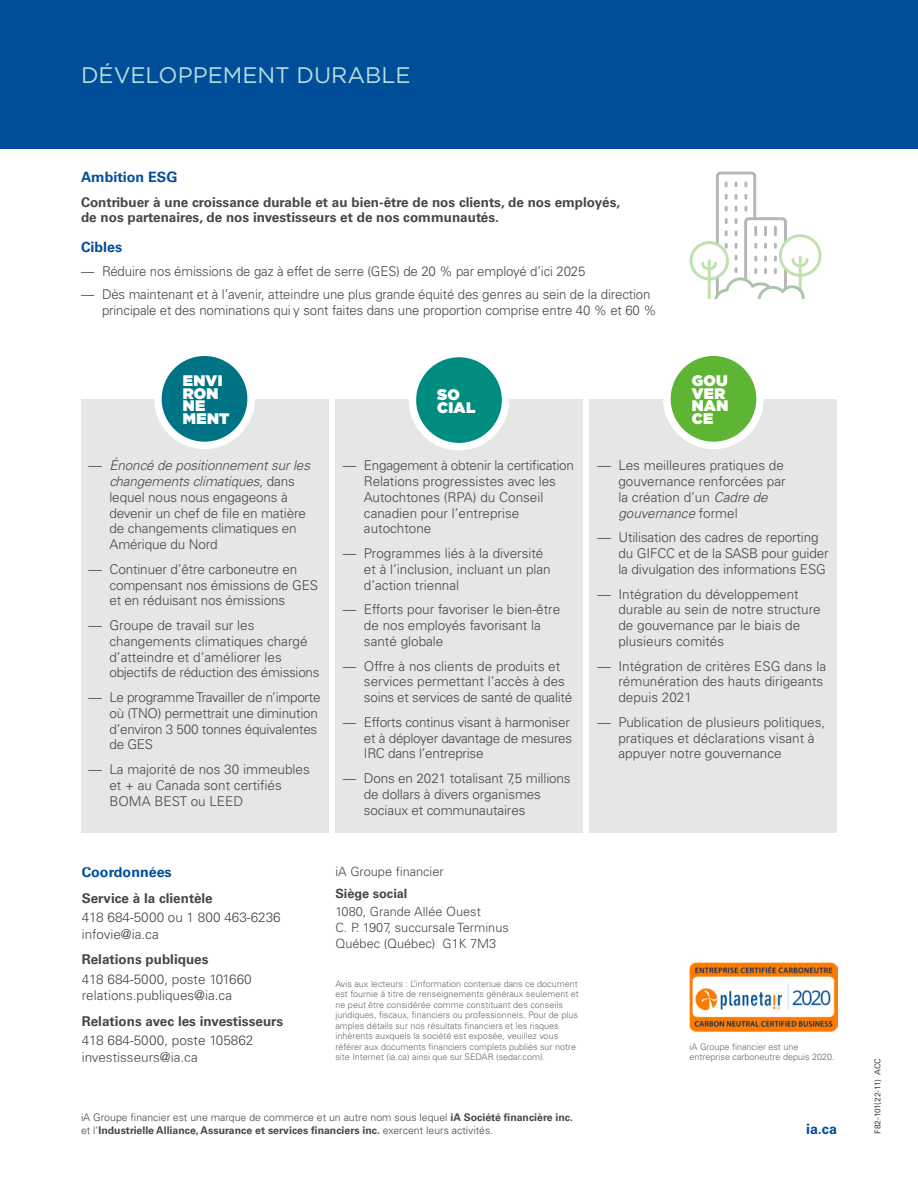
<style>
.page{position:relative;width:918px;height:1188px;background:#fff}
.page>*{position:absolute;margin:0;border:0;box-sizing:border-box;transform-origin:0 0}
.t1{font:22.5px "Gotham";color:#b7dedb}
.t2{font:900 15.3px/12.9px "Gotham";letter-spacing:.015em;color:#fff}
.H4_Coordonnees{font:700 14.25px "Univers LT Pro 65";color:#004e9a}
.P_Link{font:700 14.25px "Univers LT Pro 65";color:#004e9a}
.t3{font:300 13.5px/15.8px "Univers LT Pro 45";letter-spacing:-.01em;color:#474747}
.t4{font:700 13.5px/15.8px "Univers LT Pro 65";color:#474747}
.P_iA{font:300 12.75px "Univers LT Pro 45";color:#474747}
.H4_iA{font:300 12.75px "Univers LT Pro 45";color:#474747}
.H5_iA{font:700 12.75px "Univers LT Pro 65";color:#474747}
.P_Legal{font:300 10.5px/12.8px "Univers LT Pro 45";color:#474747}
.P_PetitCar{font:300 9px/10.5px "Univers LT Pro 45";color:#656767}
.t5{font:8.25px "Univers LT Pro 55 Roman";letter-spacing:-.01em;color:#474747}
.s1{font-style:italic}
.s2{font-family:"Univers LT Pro 65";font-weight:700}
</style>
<div class="page">
<div style="left:0;top:0;width:918px;height:148px;background:#004e9a"></div>
<svg style="left:690px;top:172px;width:132px;height:127px"></svg>
<div style="left:81px;top:399px;width:247px;height:434px;background:#e5e6e6"></div>
<div style="left:335px;top:399px;width:248px;height:434px;background:#e5e6e6"></div>
<div style="left:590px;top:399px;width:247px;height:434px;background:#e5e6e6"></div>
<div style="left:158px;top:352px;width:93px;height:93px;background:#007484;border-radius:50%"></div>
<div style="left:154px;top:348px;width:101px;height:101px;border:8px solid #fff;border-radius:50%"></div>
<div style="left:412px;top:353px;width:94px;height:94px;background:#008d80;border-radius:50%"></div>
<div style="left:409px;top:350px;width:100px;height:100px;border:8px solid #fff;border-radius:50%"></div>
<div style="left:667px;top:352px;width:93px;height:93px;background:#5eb533;border-radius:50%"></div>
<div style="left:663px;top:348px;width:101px;height:101px;border:8px solid #fff;border-radius:50%"></div>
<img style="left:690px;top:962px;width:147px;height:69px">
<h2 class="t1" style="left:81px;top:61px;width:331px">DÉVELOPPEMENT DURABLE</h2>
<h4 class="H4_Coordonnees" style="left:81px;top:167px;width:98px">Ambition ESG</h4>
<p class="t4" style="left:81px;top:193px;width:541px">Contribuer à une croissance durable et au bien-être de nos clients, de nos employés, de nos partenaires, de nos investisseurs et de nos communautés.</p>
<h4 class="H4_Coordonnees" style="left:81px;top:237px;width:43px">Cibles</h4>
<p class="t3" style="left:81px;top:263px;width:506px">— Réduire nos émissions de gaz à effet de serre (GES) de 20 % par employé d’ici 2025</p>
<p class="t3" style="left:102px;top:286px;width:556px;text-indent:-21px">— Dès maintenant et à l’avenir, atteindre une plus grande équité des genres au sein de la direction principale et des nominations qui y sont faites dans une proportion comprise entre 40 % et 60 %</p>
<p class="t2" style="left:183px;top:374px;width:41px">ENVI</p>
<p class="t2" style="left:183px;top:386px;width:37px">RON</p>
<p class="t2" style="left:183px;top:399px;width:24px">NE</p>
<p class="t2" style="left:183px;top:412px;width:48px">MENT</p>
<p class="t2" style="left:437px;top:388px;width:40px">SO<br>CIAL</p>
<p class="t2" style="left:692px;top:374px;width:38px">GOU<br>VER<br>NAN<br>CE</p>
<p class="t3" style="left:109px;top:457px;width:202px;text-indent:-21px">— <span class="s1">Énoncé de positionnement sur les changements climatiques</span>, dans lequel nous nous engageons à devenir un chef de file en matière de changements climatiques en<br>Amérique du Nord</p>
<p class="t3" style="left:109px;top:561px;width:210px;text-indent:-21px">— Continuer d’être carboneutre en compensant nos émissions de GES et en réduisant nos émissions</p>
<p class="t3" style="left:109px;top:617px;width:212px;text-indent:-21px">— Groupe de travail sur les changements climatiques chargé d’atteindre et d’améliorer les objectifs de réduction des émissions</p>
<p class="t3" style="left:109px;top:689px;width:213px;text-indent:-21px">— Le programme Travailler de n’importe où (TNO) permettrait une diminution d’environ 3 500 tonnes équivalentes de GES</p>
<p class="t3" style="left:109px;top:761px;width:202px;text-indent:-21px">— La majorité de nos 30 immeubles et + au Canada sont certifiés<br>BOMA BEST ou LEED</p>
<p class="t3" style="left:364px;top:457px;width:211px;text-indent:-21px">— Engagement à obtenir la certification<br>Relations progressistes avec les<br>Autochtones (RPA) du Conseil canadien pour l’entreprise autochtone</p>
<p class="t3" style="left:364px;top:545px;width:188px;text-indent:-21px">— Programmes liés à la diversité et à l’inclusion, incluant un plan d’action triennal</p>
<p class="t3" style="left:364px;top:601px;width:198px;text-indent:-21px">— Efforts pour favoriser le bien-être de nos employés favorisant la santé globale</p>
<p class="t3" style="left:364px;top:658px;width:210px;text-indent:-21px">— Offre à nos clients de produits et services permettant l’accès à des soins et services de santé de qualité</p>
<p class="t3" style="left:364px;top:714px;width:210px;text-indent:-21px">— Efforts continus visant à harmoniser et à déployer davantage de mesures<br>IRC dans l’entreprise</p>
<p class="t3" style="left:364px;top:770px;width:208px;text-indent:-21px">— Dons en 2021 totalisant 7,5 millions de dollars à divers organismes sociaux et communautaires</p>
<p class="t3" style="left:618px;top:457px;width:169px;text-indent:-21px">— Les meilleures pratiques de gouvernance renforcées par la création d’un <span class="s1">Cadre de gouvernance</span> formel</p>
<p class="t3" style="left:618px;top:529px;width:212px;text-indent:-21px">— Utilisation des cadres de reporting du GIFCC et de la SASB pour guider la divulgation des informations ESG</p>
<p class="t3" style="left:618px;top:586px;width:204px;text-indent:-21px">— Intégration du développement durable au sein de notre structure de gouvernance par le biais de plusieurs comités</p>
<p class="t3" style="left:618px;top:658px;width:209px;text-indent:-21px">— Intégration de critères ESG dans la rémunération des hauts dirigeants depuis 2021</p>
<p class="t3" style="left:618px;top:714px;width:208px;text-indent:-21px">— Publication de plusieurs politiques, pratiques et déclarations visant à appuyer notre gouvernance</p>
<h4 class="H4_Coordonnees" style="left:82px;top:862px;width:91px">Coordonnées</h4>
<h5 class="t4" style="left:82px;top:890px;width:133px">Service à la clientèle</h5>
<p class="t3" style="left:82px;top:909px;width:200px">418 684-5000 ou 1 800 463-6236</p>
<p class="t3" style="left:82px;top:926px;width:79px">infovie@ia.ca</p>
<h5 class="t4" style="left:82px;top:951px;width:128px">Relations publiques</h5>
<p class="t3" style="left:82px;top:971px;width:171px">418 684-5000, poste 101660</p>
<p class="t3" style="left:82px;top:987px;width:152px">relations.publiques@ia.ca</p>
<h5 class="t4" style="left:82px;top:1013px;width:203px">Relations avec les investisseurs</h5>
<p class="t3" style="left:82px;top:1032px;width:173px">418 684-5000, poste 105862</p>
<p class="t3" style="left:82px;top:1049px;width:118px">investisseurs@ia.ca</p>
<h4 class="H4_iA" style="left:335px;top:863px;width:110px">iA Groupe financier</h4>
<h5 class="H5_iA" style="left:335px;top:884px;width:74px">Siège social</h5>
<p class="P_iA" style="left:335px;top:903px;width:147px">1080, Grande Allée Ouest</p>
<p class="P_iA" style="left:335px;top:919px;width:175px">C. P. 1907, succursale Terminus</p>
<p class="P_iA" style="left:335px;top:935px;width:162px">Québec (Québec) G1K 7M3</p>
<p class="P_PetitCar" style="left:335px;top:978px;width:245px">Avis aux lecteurs : L’information contenue dans ce document est fournie à titre de renseignements généraux seulement et ne peut être considérée comme constituant des conseils juridiques, fiscaux, financiers ou professionnels. Pour de plus amples détails sur nos résultats financiers et les risques inhérents auxquels la société est exposée, veuillez vous référer aux documents financiers complets publiés sur notre site Internet (ia.ca) ainsi que sur SEDAR (sedar.com).</p>
<p class="P_PetitCar" style="left:690px;top:1041px;width:147px">iA Groupe financier est une entreprise carboneutre depuis 2020.</p>
<p class="P_Legal" style="left:81px;top:1111px;width:494px">iA Groupe financier est une marque de commerce et un autre nom sous lequel <span class="s2">iA Société financière inc. </span>et l’<span class="s2">Industrielle Alliance, Assurance et services financiers inc.</span> exercent leurs activités.</p>
<p class="P_Link" style="left:806px;top:1119px;width:32px">ia.ca</p>
<p class="t5" style="left:872px;top:1134px;width:77px;rotate:-90deg">F82-101(22-11) ACC</p>
</div>
